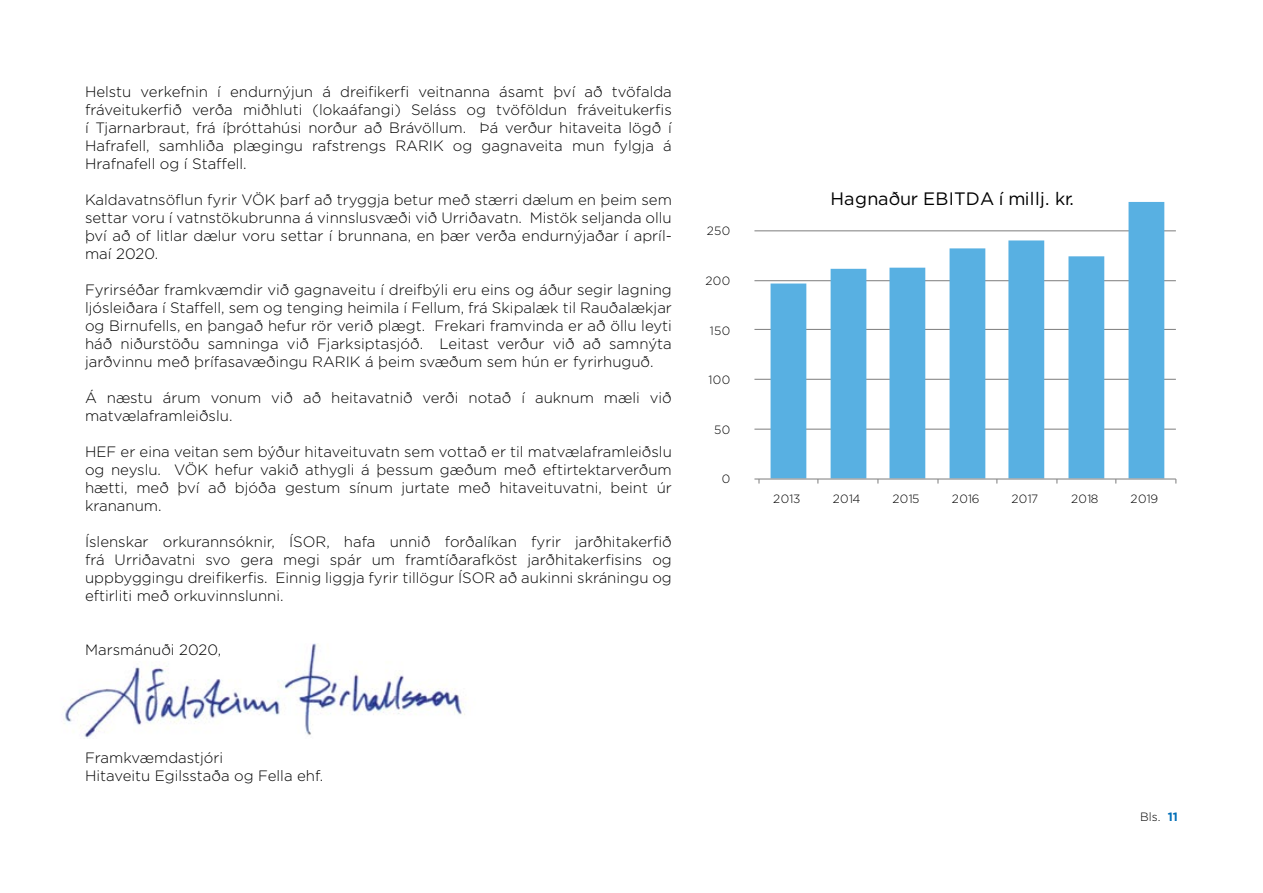
<style>
.page{position:relative;width:1263px;height:893px;background:#fff}
.page>*{position:absolute;margin:0;border:0;box-sizing:border-box;transform-origin:0 0}
.t1{font:18px "Gotham";letter-spacing:.01em;color:#000}
.t2{font:300 15px/18px "Gotham";color:#000;text-align:justify}
.t3{font:300 12px "Gotham";letter-spacing:.03em;color:#000}
.s1{font-weight:700;color:#006eb7}
</style>
<div class="page">
<img style="left:64px;top:643px;width:401px;height:95px">
<hr style="left:759px;top:230px;width:417px;height:1px;background:#868686">
<hr style="left:759px;top:280px;width:417px;height:1px;background:#868686">
<hr style="left:759px;top:329px;width:417px;height:1px;background:#868686">
<hr style="left:759px;top:379px;width:417px;height:1px;background:#868686">
<hr style="left:759px;top:429px;width:417px;height:1px;background:#868686">
<svg style="left:770px;top:202px;width:394px;height:276px;fill:#58b0e2"></svg>
<hr style="left:759px;top:478px;width:417px;height:2px;background:#868686">
<svg style="left:754px;top:478px;width:5px;height:6px"></svg>
<p class="t2" style="left:85px;top:82px;width:588px">Helstu verkefnin í endurnýjun á dreifikerfi veitnanna ásamt því að tvöfalda fráveitukerfið verða miðhluti (lokaáfangi) Seláss og tvöföldun fráveitukerfis í Tjarnarbraut, frá íþróttahúsi norður að Brávöllum. Þá verður hitaveita lögð í Hafrafell, samhliða plægingu rafstrengs RARIK og gagnaveita mun fylgja á Hrafnafell og í Staffell.</p>
<p class="t2" style="left:85px;top:190px;width:588px">Kaldavatnsöflun fyrir VÖK þarf að tryggja betur með stærri dælum en þeim sem settar voru í vatnstökubrunna á vinnslusvæði við Urriðavatn. Mistök seljanda ollu því að of litlar dælur voru settar í brunnana, en þær verða endurnýjaðar í apríl&shy;maí 2020.</p>
<p class="t2" style="left:85px;top:280px;width:588px">Fyrirséðar framkvæmdir við gagnaveitu í dreifbýli eru eins og áður segir lagning ljósleiðara í Staffell, sem og tenging heimila í Fellum, frá Skipalæk til Rauðalækjar og Birnufells, en þangað hefur rör verið plægt. Frekari framvinda er að öllu leyti háð niðurstöðu samninga við Fjarksiptasjóð. Leitast verður við að samnýta jarðvinnu með þrífasavæðingu RARIK á þeim svæðum sem hún er fyrirhuguð.</p>
<p class="t2" style="left:85px;top:388px;width:588px">Á næstu árum vonum við að heitavatnið verði notað í auknum mæli við matvælaframleiðslu.</p>
<p class="t2" style="left:85px;top:442px;width:588px">HEF er eina veitan sem býður hitaveituvatn sem vottað er til matvælaframleiðslu og neyslu. VÖK hefur vakið athygli á þessum gæðum með eftirtektarverðum hætti, með því að bjóða gestum sínum jurtate með hitaveituvatni, beint úr krananum.</p>
<p class="t2" style="left:85px;top:532px;width:588px">Íslenskar orkurannsóknir, ÍSOR, hafa unnið forðalíkan fyrir jarðhitakerfið frá Urriðavatni svo gera megi spár um framtíðarafköst jarðhitakerfisins og uppbyggingu dreifikerfis. Einnig liggja fyrir tillögur ÍSOR að aukinni skráningu og eftirliti með orkuvinnslunni.</p>
<p class="t2" style="left:85px;top:640px;width:138px">Marsmánuði 2020,</p>
<p class="t3" style="left:707px;top:224px;width:25px">250</p>
<p class="t3" style="left:705px;top:273px;width:26px">200</p>
<p class="t3" style="left:710px;top:323px;width:22px">150</p>
<p class="t3" style="left:708px;top:372px;width:23px">100</p>
<p class="t3" style="left:714px;top:422px;width:18px">50</p>
<p class="t3" style="left:722px;top:471px;width:10px">0</p>
<p class="t2" style="left:85px;top:748px;width:240px">Framkvæmdastjóri<br>Hitaveitu Egilsstaða og Fella ehf.</p>
<p class="t1" style="left:831px;top:187px;width:245px">Hagnaður EBITDA í millj. kr.</p>
<p class="t3" style="left:773px;top:491px;width:29px">2013</p>
<p class="t3" style="left:833px;top:491px;width:29px">2014</p>
<p class="t3" style="left:892px;top:491px;width:29px">2015</p>
<p class="t3" style="left:952px;top:491px;width:29px">2016</p>
<p class="t3" style="left:1011px;top:491px;width:28px">2017</p>
<p class="t3" style="left:1071px;top:491px;width:29px">2018</p>
<p class="t3" style="left:1130px;top:491px;width:29px">2019</p>
<p class="t3" style="left:1140px;top:809px;width:39px">Bls. <span class="s1">11</span></p>
</div>
